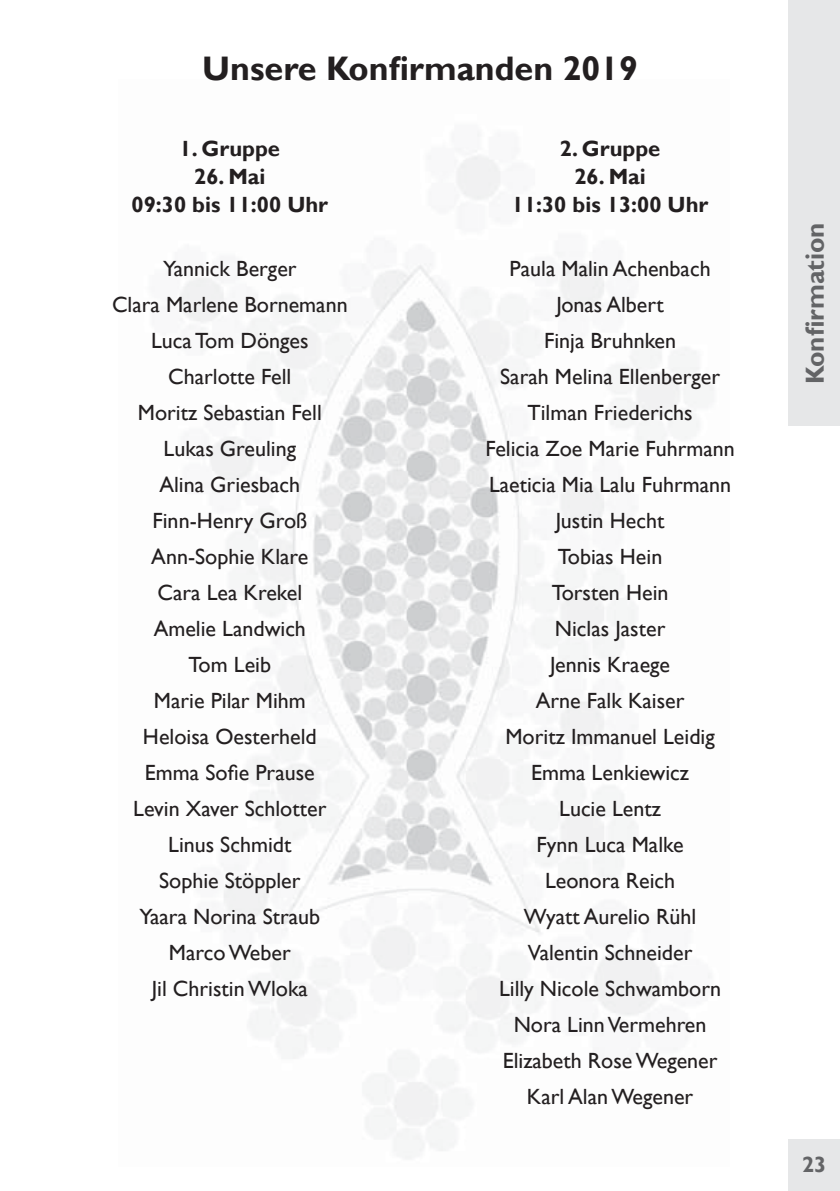
<style>
.page{position:relative;width:840px;height:1191px;background:#fff}
.page>*{position:absolute;margin:0;border:0;box-sizing:border-box;transform-origin:0 0}
.t1{font:700 34px "Gill Sans";color:#231f20}
.t2{font:700 26px "Gill Sans";color:#636466}
.t3{font:22px/36px "Gill Sans";color:#231f20;text-align:center}
.t4{font:700 22px/28px "Gill Sans";color:#231f20;text-align:center}
.t5{font:700 22px "Gill Sans";color:#636466}
</style>
<div class="page">
<img style="left:166px;top:133px;width:548px;height:1026px">
<div style="left:788px;top:0;width:51px;height:425px;background:#e6e7e8"></div>
<div style="left:788px;top:1140px;width:51px;height:51px;background:#e6e7e8"></div>
<h1 class="t1" style="left:202px;top:49px;width:437px">Unsere Konfirmanden 2019</h1>
<p class="t4" style="left:179px;top:134px;width:102px">1. Gruppe</p>
<p class="t4" style="left:131px;top:162px;width:198px">26. Mai<br>09:30 bis 11:00 Uhr</p>
<p class="t3" style="left:112px;top:250px;width:237px">Yannick Berger<br>Clara Marlene Bornemann<br>Luca Tom Dönges<br>Charlotte Fell<br>Moritz Sebastian Fell<br>Lukas Greuling<br>Alina Griesbach<br>Finn-Henry Groß<br>Ann-Sophie Klare<br>Cara Lea Krekel<br>Amelie Landwich<br>Tom Leib<br>Marie Pilar Mihm<br>Heloisa Oesterheld<br>Emma Sofie Prause<br>Levin Xaver Schlotter<br>Linus Schmidt<br>Sophie Stöppler<br>Yaara Norina Straub<br>Marco Weber<br>Jil Christin Wloka</p>
<p class="t4" style="left:559px;top:134px;width:102px">2. Gruppe</p>
<p class="t4" style="left:511px;top:162px;width:198px">26. Mai<br>11:30 bis 13:00 Uhr</p>
<p class="t3" style="left:485px;top:250px;width:251px">Paula Malin Achenbach<br>Jonas Albert<br>Finja Bruhnken<br>Sarah Melina Ellenberger<br>Tilman Friederichs<br>Felicia Zoe Marie Fuhrmann<br>Laeticia Mia Lalu Fuhrmann<br>Justin Hecht<br>Tobias Hein<br>Torsten Hein<br>Niclas Jaster<br>Jennis Kraege<br>Arne Falk Kaiser<br>Moritz Immanuel Leidig<br>Emma Lenkiewicz<br>Lucie Lentz<br>Fynn Luca Malke<br>Leonora Reich<br>Wyatt Aurelio Rühl<br>Valentin Schneider<br>Lilly Nicole Schwamborn<br>Nora Linn Vermehren<br>Elizabeth Rose Wegener<br>Karl Alan Wegener</p>
<p class="t2" style="left:799px;top:384px;width:163px;rotate:-90deg">Konfirmation</p>
<p class="t5" style="left:801px;top:1151px;width:26px">23</p>
</div>
